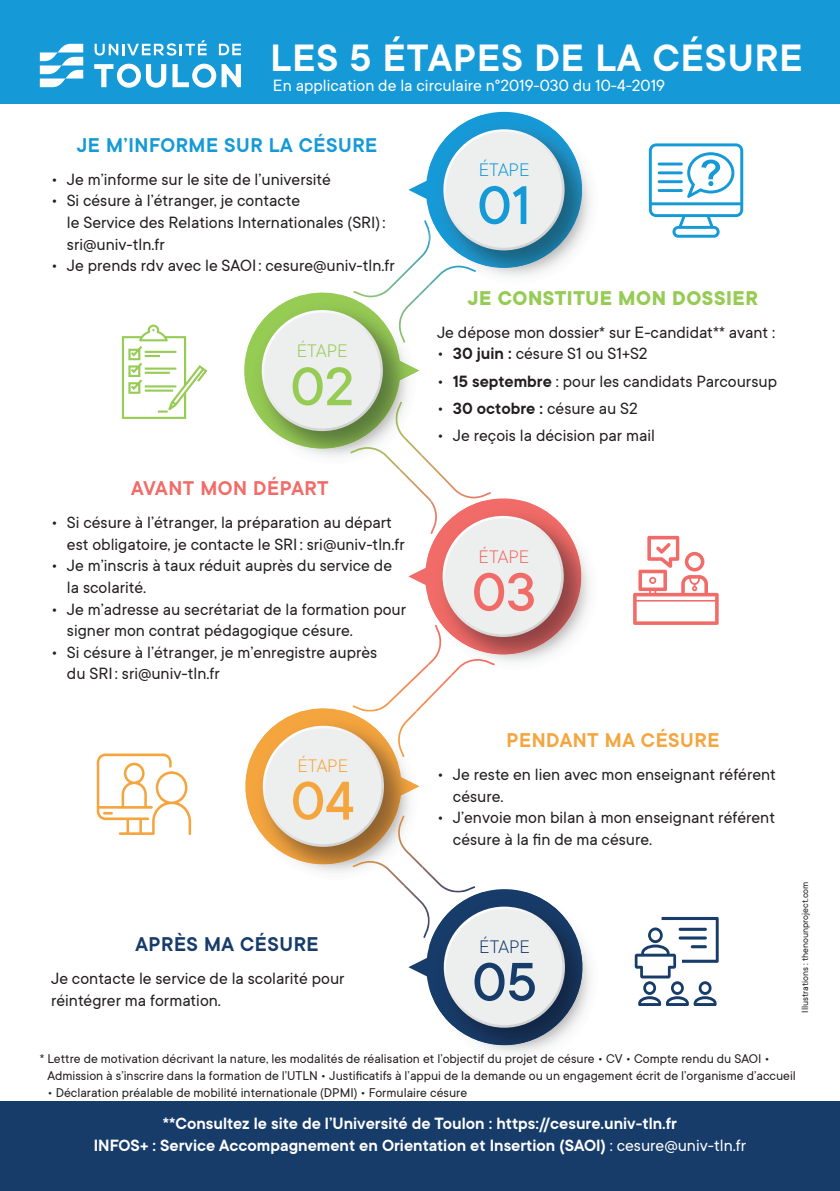
<style>
.page{position:relative;width:840px;height:1191px;background:#fff}
.page>*{position:absolute;margin:0;border:0;box-sizing:border-box;transform-origin:0 0}
.t1{font:500 60px "TT Commons";color:#1599d7}
.t2{font:500 60px "TT Commons";color:#96cb54}
.t3{font:500 60px "TT Commons";color:#f16c68}
.t4{font:500 60px "TT Commons";color:#f5a53e}
.t5{font:500 60px "TT Commons";color:#173c6a}
.t6{font:600 42px "TT Commons";letter-spacing:.025em;color:#fff}
.t7{font:600 22px "TT Commons";letter-spacing:.025em;color:#1599d7}
.t8{font:700 22px "TT Commons";letter-spacing:.025em;color:#96cb54}
.t9{font:600 22px "TT Commons";letter-spacing:.025em;color:#f5a53e}
.t10{font:600 22px "TT Commons";letter-spacing:.025em;color:#f16c68}
.t11{font:600 22px "TT Commons";letter-spacing:.025em;color:#173c6a}
.t12{font:300 20px "TT Commons";color:#1599d7}
.t13{font:300 20px "TT Commons";color:#96cb54}
.t14{font:300 20px "TT Commons";color:#f16c68}
.t15{font:300 20px "TT Commons";color:#f5a53e}
.t16{font:300 20px "TT Commons";color:#173c6a}
.t17{font:18px/21.6px "TT Commons";color:#231f20}
.t18{font:600 18px/21.6px "TT Commons";color:#fff;text-align:center}
.t19{font:18px "TT Commons";color:#fff}
.t20{font:14px/16.8px "TT Commons";color:#231f20}
.t21{font:10px "TT Commons";color:#231f20}
.s1{font-weight:600}
.s2{font-weight:400}
</style>
<div class="page">
<div style="left:0;top:0;width:839px;height:104px;background:#1599d7"></div>
<svg style="left:40px;top:44px;width:43px;height:43px"></svg>
<svg style="left:95px;top:40px;width:111px;height:16px"></svg>
<svg style="left:219px;top:44px;width:22px;height:11px"></svg>
<svg style="left:94px;top:64px;width:72px;height:24px"></svg>
<svg style="left:172px;top:64px;width:69px;height:24px"></svg>
<svg style="left:245px;top:675px;width:344px;height:377px"></svg>
<div style="left:265px;top:728px;width:116px;height:116px;background:#edeeee;border-radius:50%"></div>
<img style="left:450px;top:660px;width:44px;height:15px">
<img style="left:428px;top:660px;width:6px;height:5px">
<svg style="left:244px;top:111px;width:345px;height:549px"></svg>
<div style="left:264px;top:312px;width:116px;height:116px;background:#edeeee;border-radius:50%"></div>
<svg style="left:648px;top:143px;width:94px;height:95px"></svg>
<svg style="left:122px;top:324px;width:85px;height:95px"></svg>
<svg style="left:633px;top:536px;width:85px;height:89px"></svg>
<svg style="left:634px;top:917px;width:84px;height:89px"></svg>
<svg style="left:678px;top:927px;width:28px;height:4px"></svg>
<hr style="left:690px;top:945px;width:16px;height:3px;background:#173c6a">
<hr style="left:678px;top:936px;width:28px;height:3px;background:#173c6a">
<svg style="left:97px;top:753px;width:94px;height:82px"></svg>
<div style="left:0;top:1101px;width:839px;height:90px;background:#173c6a"></div>
<h2 class="t6" style="left:270px;top:31px;width:533px">LES 5 ÉTAPES DE LA CÉSURE</h2>
<p class="t19" style="left:273px;top:74px;width:393px">En application de la circulaire n°2019-030 du 10-4-2019</p>
<p class="t7" style="left:77px;top:131px;width:302px">JE M’INFORME SUR LA CÉSURE</p>
<p class="t17" style="left:51px;top:168px;width:281px">• Je m’informe sur le site de l’université</p>
<p class="t17" style="left:67px;top:189px;width:320px;text-indent:-16px">• Si césure à l’étranger, je contacte<br>le Service des Relations Internationales (SRI) : sri@univ-tln.fr</p>
<p class="t17" style="left:51px;top:254px;width:345px">• Je prends rdv avec le SAOI : cesure@univ-tln.fr</p>
<p class="t13" style="left:296px;top:338px;width:52px">ÉTAPE</p>
<h1 class="t2" style="left:290px;top:349px;width:65px">02</h1>
<p class="t10" style="left:131px;top:474px;width:199px">AVANT MON DÉPART</p>
<p class="t17" style="left:67px;top:511px;width:339px;text-indent:-16px">• Si césure à l’étranger, la préparation au départ est obligatoire, je contacte le SRI : sri@univ-tln.fr</p>
<p class="t17" style="left:67px;top:554px;width:326px;text-indent:-16px">• Je m’inscris à taux réduit auprès du service de la scolarité.</p>
<p class="t17" style="left:67px;top:597px;width:340px;text-indent:-16px">• Je m’adresse au secrétariat de la formation pour signer mon contrat pédagogique césure.</p>
<p class="t17" style="left:67px;top:641px;width:312px;text-indent:-16px">• Si césure à l’étranger, je m’enregistre auprès du SRI : sri@univ-tln.fr</p>
<p class="t15" style="left:297px;top:753px;width:52px">ÉTAPE</p>
<h1 class="t4" style="left:291px;top:763px;width:65px">04</h1>
<p class="t11" style="left:135px;top:930px;width:184px">APRÈS MA CÉSURE</p>
<p class="t17" style="left:51px;top:967px;width:295px">Je contacte le service de la scolarité pour réintégrer ma formation.</p>
<p class="t12" style="left:478px;top:157px;width:52px">ÉTAPE</p>
<h1 class="t1" style="left:477px;top:168px;width:55px">01</h1>
<p class="t8" style="left:467px;top:283px;width:291px">JE CONSTITUE MON DOSSIER</p>
<p class="t17" style="left:437px;top:321px;width:339px">Je dépose mon dossier* sur E-candidat** avant :</p>
<p class="t17" style="left:437px;top:342px;width:212px">• <span class="s1">30 juin :</span> césure S1 ou S1+S2</p>
<p class="t17" style="left:437px;top:370px;width:341px">• <span class="s1">15 septembre</span> : pour les candidats Parcoursup</p>
<p class="t17" style="left:437px;top:397px;width:202px">• <span class="s1">30 octobre :</span> césure au S2</p>
<p class="t17" style="left:437px;top:424px;width:219px">• Je reçois la décision par mail</p>
<p class="t14" style="left:478px;top:544px;width:52px">ÉTAPE</p>
<h1 class="t3" style="left:471px;top:554px;width:65px">03</h1>
<p class="t9" style="left:506px;top:726px;width:214px">PENDANT MA CÉSURE</p>
<p class="t17" style="left:452px;top:763px;width:324px;text-indent:-16px">• Je reste en lien avec mon enseignant référent césure.</p>
<p class="t17" style="left:452px;top:806px;width:323px;text-indent:-16px">• J’envoie mon bilan à mon enseignant référent césure à la fin de ma césure.</p>
<p class="t16" style="left:479px;top:934px;width:52px">ÉTAPE</p>
<h1 class="t5" style="left:472px;top:944px;width:66px">05</h1>
<p class="t21" style="left:798px;top:1013px;width:133px;rotate:-90deg">Illustrations : thenounproject.com</p>
<p class="t20" style="left:47px;top:1050px;width:749px;text-indent:-8px">* Lettre de motivation décrivant la nature, les modalités de réalisation et l’objectif du projet de césure • CV • Compte rendu du SAOI •<br>Admission à s’inscrire dans la formation de l’UTLN • Justificatifs à l’appui de la demande ou un engagement écrit de l’organisme d’accueil</p>
<p class="t20" style="left:47px;top:1083px;width:421px">• Déclaration préalable de mobilité internationale (DPMI) • Formulaire césure</p>
<p class="t18" style="left:94px;top:1112px;width:653px">**Consultez le site de l’Université de Toulon : https://cesure.univ-tln.fr<br>INFOS+ : Service Accompagnement en Orientation et Insertion (SAOI) <span class="s2">: cesure@univ-tln.fr</span></p>
</div>
